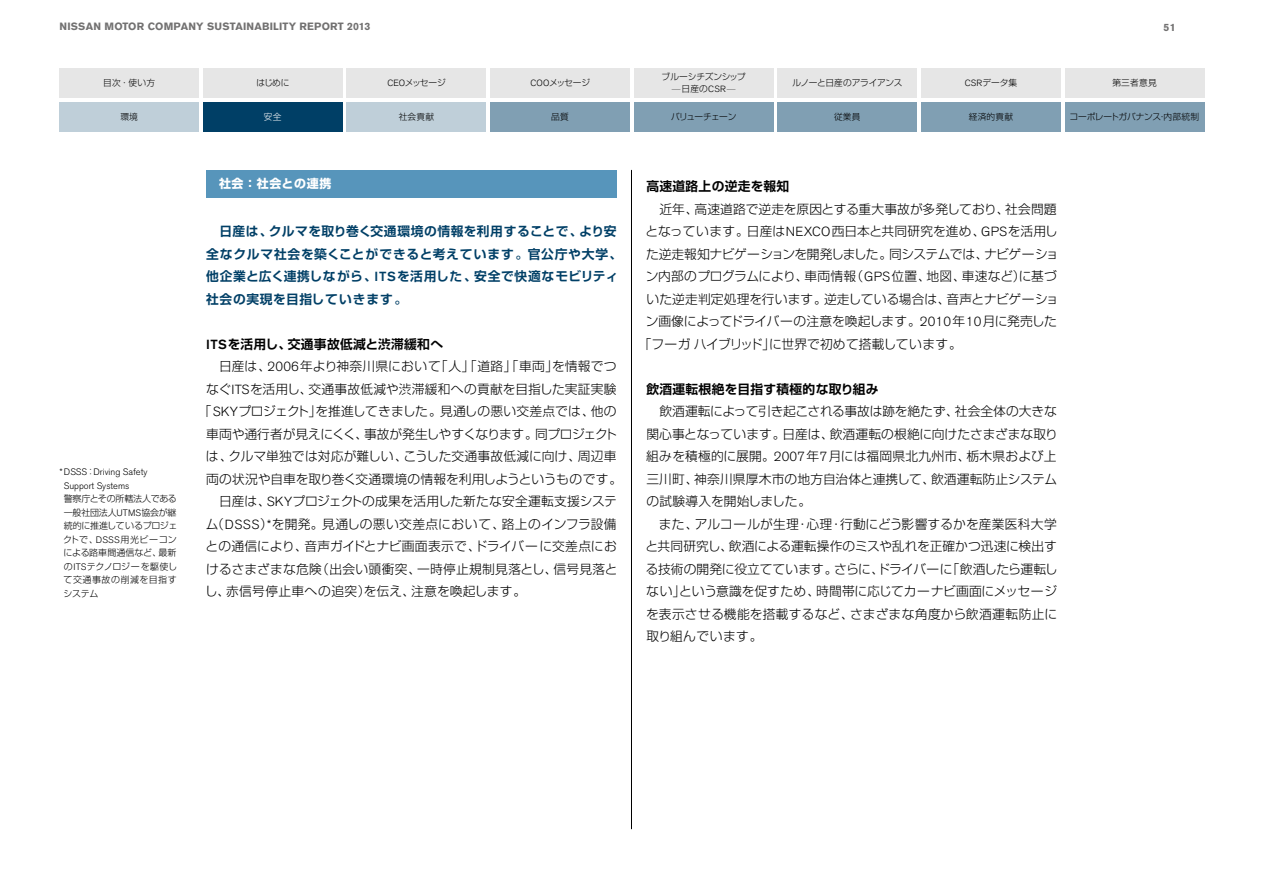
<style>
.page{position:relative;width:1263px;height:893px;background:#fff}
.page>*{position:absolute;margin:0;border:0;box-sizing:border-box;transform-origin:0 0}
.t1{font:300 12.75px/22.5px "Shin Go Pr 5";letter-spacing:.005em;color:#000;text-align:justify}
.t2{font:700 12.75px/22.5px "Shin Go Pr 5 De";letter-spacing:.045em;color:#003f66}
.t3{font:300 12.75px "Shin Go Pr 5";letter-spacing:.025em;color:#000}
.t4{font:700 12.75px "Shin Go Pr 5 De";letter-spacing:.025em;color:#000}
.t5{font:300 12.75px "Shin Go Pr 5";letter-spacing:.03em;color:#000}
.t6{font:300 12.75px "Shin Go Pr 5";letter-spacing:-.02em;color:#000}
.t7{font:300 12.75px "Shin Go Pr 5";letter-spacing:-.03em;color:#000}
.t8{font:300 12.75px "Shin Go Pr 5";letter-spacing:-.035em;color:#000}
.t9{font:700 12px "Shin Go Pr 5";letter-spacing:.05em;color:#fff}
.t10{font:700 10.5px "Nissan AG";letter-spacing:.02em;color:#727171}
.t11{font:300 9.3px/13.5px "Nissan AG";color:#000}
.t12{font:300 9px/13.5px "Shin Go Pr 5";letter-spacing:.01em;color:#000;text-align:justify}
.t13{font:300 8.7px/12px "Shin Go Pr 5";letter-spacing:-.01em;color:#000;text-align:center}
.t14{font:300 8.7px "Shin Go Pr 5";letter-spacing:-.035em;color:#000}
.t15{font:300 8.7px "Shin Go Pr 5";letter-spacing:-.075em;color:#000}
.t16{font:300 8.7px "Shin Go Pr 5";color:#fff}
.s1{font-family:"Nissan AG";font-size:9px}
.s2{font-family:"Shin Go Pr 5";font-size:9px}
.s3{font-family:"Nissan AG";font-size:9.3px}
.s4{font-family:"Nissan AG";font-weight:500;font-size:13.2px}
.s5{font-family:"Nissan AG";font-size:13.2px}
</style>
<div class="page">
<hr style="left:631px;top:170px;width:1px;height:659px;background:#000">
<div style="left:206px;top:170px;width:411px;height:28px;background:#5795bb"></div>
<div style="left:203px;top:102px;width:139px;height:30px;background:#003f66"></div>
<div style="left:347px;top:102px;width:139px;height:30px;background:#bfcfd9"></div>
<div style="left:490px;top:102px;width:140px;height:30px;background:#809fb3"></div>
<div style="left:921px;top:102px;width:139px;height:30px;background:#809fb3"></div>
<div style="left:778px;top:102px;width:139px;height:30px;background:#809fb3"></div>
<div style="left:634px;top:102px;width:139px;height:30px;background:#809fb3"></div>
<div style="left:203px;top:68px;width:139px;height:30px;background:#e6e6e6"></div>
<div style="left:921px;top:68px;width:139px;height:30px;background:#e6e6e6"></div>
<div style="left:1065px;top:68px;width:139px;height:30px;background:#e6e6e6"></div>
<div style="left:60px;top:68px;width:139px;height:30px;background:#e6e6e6"></div>
<div style="left:347px;top:68px;width:139px;height:30px;background:#e6e6e6"></div>
<div style="left:490px;top:68px;width:140px;height:30px;background:#e6e6e6"></div>
<div style="left:634px;top:68px;width:139px;height:30px;background:#e6e6e6"></div>
<div style="left:778px;top:68px;width:139px;height:30px;background:#e6e6e6"></div>
<div style="left:60px;top:102px;width:139px;height:30px;background:#bfcfd9"></div>
<div style="left:1065px;top:102px;width:139px;height:30px;background:#809fb3"></div>
<p class="t10" style="left:60px;top:20px;width:171px">NISSAN MOTOR COMPANY SUSTAINA</p>
<p class="t10" style="left:262px;top:20px;width:24px">BILITY</p>
<p class="t10" style="left:300px;top:20px;width:23px">REPORT</p>
<p class="t10" style="left:347px;top:20px;width:24px">2013</p>
<p class="t10" style="left:1164px;top:21px;width:13px">51</p>
<p class="t13" style="left:662px;top:70px;width:85px">ブルーシチズンシップ<sup>–</sup>日産の<span class="s1">CSR</span><sup>–</sup></p>
<p class="t14" style="left:792px;top:76px;width:112px">ルノーと日産のアライアンス</p>
<p class="t13" style="left:103px;top:76px;width:53px">目次・使い方</p>
<p class="t13" style="left:256px;top:76px;width:35px">はじめに</p>
<p class="t13" style="left:387px;top:76px;width:60px"><span class="s1">CEO</span>メッセージ</p>
<p class="t13" style="left:530px;top:76px;width:61px"><span class="s1">COO</span>メッセージ</p>
<p class="t13" style="left:965px;top:76px;width:54px"><span class="s1">CSR</span>データ集</p>
<p class="t13" style="left:1112px;top:76px;width:46px">第三者意見</p>
<p class="t13" style="left:120px;top:110px;width:19px">環境</p>
<p class="t13" style="left:1069px;top:110px;width:131px">コーポレートガバナンス・内部統制</p>
<p class="t16" style="left:264px;top:110px;width:19px">安全</p>
<p class="t13" style="left:399px;top:110px;width:37px">社会貢献</p>
<p class="t13" style="left:551px;top:110px;width:19px">品質</p>
<p class="t15" style="left:671px;top:110px;width:67px">バリューチェーン</p>
<p class="t13" style="left:834px;top:110px;width:28px">従業員</p>
<p class="t13" style="left:969px;top:110px;width:46px">経済的貢献</p>
<p class="t11" style="left:64px;top:465px;width:85px;text-indent:-4px">*DSSS<span class="s2">：</span>Driving Safety<br>Support Systems</p>
<p class="t12" style="left:63px;top:491px;width:116px">警察庁とその所轄法人である一般社団法人<span class="s3">UTMS</span>協会が継続的に推進しているプロジェクトで、<span class="s3">DSSS</span>用光ビーコンによる路車間通信など、最新の<span class="s3">ITS</span>テクノロジーを駆使して交通事故の削減を目指すシステム</p>
<p class="t9" style="left:219px;top:174px;width:114px">社会：社会との連携</p>
<p class="t2" style="left:206px;top:219px;width:417px;text-indent:13px">日産は、クルマを取り巻く交通環境の情報を利用することで、より安全なクルマ社会を築くことができると考えています。官公庁や大学、他企業と広く連携しながら、<span class="s4">ITS</span>を活用した、安全で快適なモビリティ社会の実現を目指していきます。</p>
<p class="t4" style="left:206px;top:333px;width:238px"><span class="s4">ITS</span>を活用し、交通事故低減と渋滞緩和へ</p>
<p class="t1" style="left:219px;top:354px;width:399px">日産は、<span class="s5">2006</span>年より神奈川県において「人」「道路」「車両」を情報でつ</p>
<p class="t1" style="left:206px;top:376px;width:412px">なぐ<span class="s5">ITS</span>を活用し、交通事故低減や渋滞緩和への貢献を目指した実証実験</p>
<p class="t1" style="left:198px;top:399px;width:420px">「<span class="s5">SKY</span>プロジェクト」を推進してきました。見通しの悪い交差点では、他の</p>
<p class="t7" style="left:206px;top:423px;width:412px">車両や通行者が見えにくく、事故が発生しやすくなります。同プロジェクト</p>
<p class="t1" style="left:206px;top:444px;width:412px">は、クルマ単独では対応が難しい、こうした交通事故低減に向け、周辺車</p>
<p class="t1" style="left:206px;top:466px;width:417px">両の状況や自車を取り巻く交通環境の情報を利用しようというものです。</p>
<p class="t1" style="left:219px;top:489px;width:399px">日産は、<span class="s5">SKY</span>プロジェクトの成果を活用した新たな安全運転支援システ</p>
<p class="t5" style="left:206px;top:513px;width:412px">ム（<span class="s5">DSSS</span>）<span class="s5">*</span>を開発。見通しの悪い交差点において、路上のインフラ設備</p>
<p class="t1" style="left:205px;top:534px;width:413px">との通信により、音声ガイドとナビ画面表示で、ドライバーに交差点にお</p>
<p class="t3" style="left:206px;top:558px;width:413px">けるさまざまな危険（出会い頭衝突、一時停止規制見落とし、信号見落と</p>
<p class="t3" style="left:205px;top:581px;width:323px">し、赤信号停止車への追突）を伝え、注意を喚起します。</p>
<p class="t4" style="left:646px;top:176px;width:144px">高速道路上の逆走を報知</p>
<p class="t1" style="left:659px;top:196px;width:399px">近年、高速道路で逆走を原因とする重大事故が多発しており、社会問題</p>
<p class="t1" style="left:645px;top:219px;width:414px">となっています。日産は<span class="s5">NEXCO</span>西日本と共同研究を進め、<span class="s5">GPS</span>を活用し</p>
<p class="t8" style="left:646px;top:243px;width:414px">た逆走報知ナビゲーションを開発しました。同システムでは、ナビゲーショ</p>
<p class="t1" style="left:646px;top:264px;width:413px">ン内部のプログラムにより、車両情報（<span class="s5">GPS</span>位置、地図、車速など）に基づ</p>
<p class="t1" style="left:646px;top:286px;width:414px">いた逆走判定処理を行います。逆走している場合は、音声とナビゲーショ</p>
<p class="t6" style="left:646px;top:311px;width:413px">ン画像によってドライバーの注意を喚起します。<span class="s5">2010</span>年<span class="s5">10</span>月に発売した</p>
<p class="t1" style="left:638px;top:331px;width:325px">「フーガハイブリッド」に世界で初めて搭載しています。</p>
<p class="t4" style="left:646px;top:378px;width:234px">飲酒運転根絶を目指す積極的な取り組み</p>
<p class="t1" style="left:646px;top:399px;width:413px;text-indent:13px">飲酒運転によって引き起こされる事故は跡を絶たず、社会全体の大きな関心事となっています。日産は、飲酒運転の根絶に向けたさまざまな取り組みを積極的に展開。<span class="s5">2007</span>年<span class="s5">7</span>月には福岡県北九州市、栃木県および上三川町、神奈川県厚木市の地方自治体と連携して、飲酒運転防止システムの試験導入を開始しました。</p>
<p class="t1" style="left:646px;top:511px;width:414px;text-indent:13px">また、アルコールが生理・心理・行動にどう影響するかを産業医科大学と共同研究し、飲酒による運転操作のミスや乱れを正確かつ迅速に検出する技術の開発に役立てています。さらに、ドライバーに「飲酒したら運転しない」という意識を促すため、時間帯に応じてカーナビ画面にメッセージを表示させる機能を搭載するなど、さまざまな角度から飲酒運転防止に取り組んでいます。</p>
</div>
